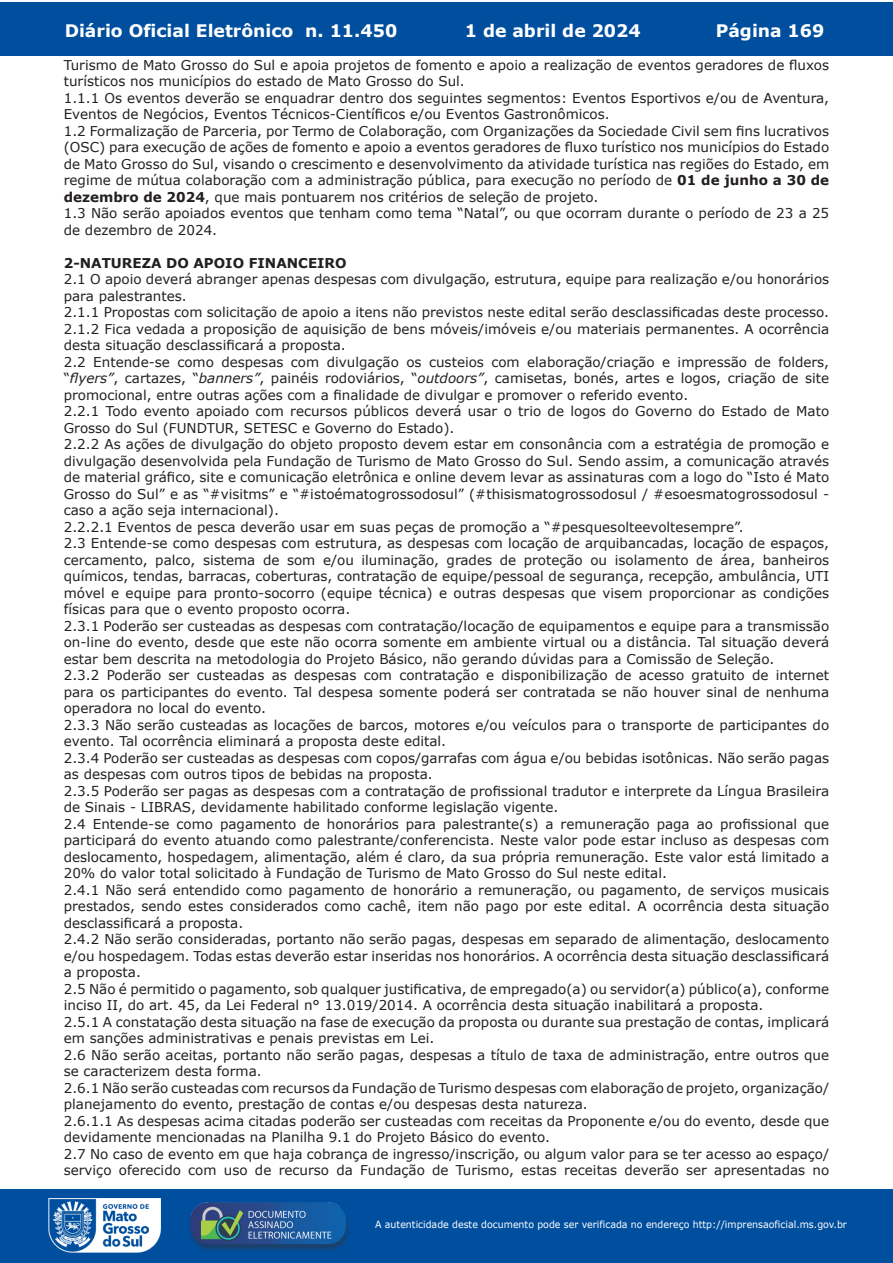
<style>
.page{position:relative;width:893px;height:1263px;background:#fff}
.page>*{position:absolute;margin:0;border:0;box-sizing:border-box;transform-origin:0 0}
.t1{font:700 17.25px "Verdana";color:#fff}
.t2{font:13.5px/16.5px "Verdana";color:#231f20}
.t3{font:700 13.5px "Verdana";color:#231f20}
.t4{font:9.9px "Verdana";color:#fff;scale:.95 1}
.s1{font-weight:700}
.s2{font-style:italic}
</style>
<div class="page">
<div style="left:0;top:2px;width:893px;height:53px;background:#004f9f"></div>
<div style="left:1px;top:1189px;width:892px;height:74px;background:#004f9f"></div>
<img style="left:49px;top:1198px;width:111px;height:54px">
<img style="left:185px;top:1201px;width:168px;height:54px">
<p class="t1" style="left:65px;top:18px;width:334px">Diário Oficial Eletrônico n. 11.450</p>
<p class="t1" style="left:465px;top:18px;width:177px">1 de abril de 2024</p>
<p class="t1" style="left:716px;top:18px;width:110px">Página 169</p>
<p class="t2" style="left:64px;top:57px;width:767px">Turismo de Mato Grosso do Sul e apoia projetos de fomento e apoio a realização de eventos geradores de fluxos turísticos nos municípios do estado de Mato Grosso do Sul.<br>1.1.1 Os eventos deverão se enquadrar dentro dos seguintes segmentos: Eventos Esportivos e/ou de Aventura, Eventos de Negócios, Eventos Técnicos-Científicos e/ou Eventos Gastronômicos.<br>1.2 Formalização de Parceria, por Termo de Colaboração, com Organizações da Sociedade Civil sem fins lucrativos (OSC) para execução de ações de fomento e apoio a eventos geradores de fluxo turístico nos municípios do Estado de Mato Grosso do Sul, visando o crescimento e desenvolvimento da atividade turística nas regiões do Estado, em regime de mútua colaboração com a administração pública, para execução no período de <span class="s1">01 de junho a 30 de dezembro de 2024</span>, que mais pontuarem nos critérios de seleção de projeto.<br>1.3 Não serão apoiados eventos que tenham como tema “Natal”, ou que ocorram durante o período de 23 a 25 de dezembro de 2024.</p>
<p class="t3" style="left:64px;top:253px;width:284px">2-NATUREZA DO APOIO FINANCEIRO</p>
<p class="t2" style="left:64px;top:271px;width:767px">2.1 O apoio deverá abranger apenas despesas com divulgação, estrutura, equipe para realização e/ou honorários para palestrantes.<br>2.1.1 Propostas com solicitação de apoio a itens não previstos neste edital serão desclassificadas deste processo.<br>2.1.2 Fica vedada a proposição de aquisição de bens móveis/imóveis e/ou materiais permanentes. A ocorrência desta situação desclassificará a proposta.<br>2.2 Entende-se como despesas com divulgação os custeios com elaboração/criação e impressão de folders, “<span class="s2">flyers”</span>, cartazes, “<span class="s2">banners”</span>, painéis rodoviários, “<span class="s2">outdoors”</span>, camisetas, bonés, artes e logos, criação de site promocional, entre outras ações com a finalidade de divulgar e promover o referido evento.<br>2.2.1 Todo evento apoiado com recursos públicos deverá usar o trio de logos do Governo do Estado de Mato Grosso do Sul (FUNDTUR, SETESC e Governo do Estado).<br>2.2.2 As ações de divulgação do objeto proposto devem estar em consonância com a estratégia de promoção e divulgação desenvolvida pela Fundação de Turismo de Mato Grosso do Sul. Sendo assim, a comunicação através de material gráfico, site e comunicação eletrônica e online devem levar as assinaturas com a logo do “Isto é Mato Grosso do Sul” e as “#visitms” e “#istoématogrossodosul” (#thisismatogrossodosul / #esoesmatogrossodosul - caso a ação seja internacional).<br>2.2.2.1 Eventos de pesca deverão usar em suas peças de promoção a “#pesquesolteevoltesempre”.<br>2.3 Entende-se como despesas com estrutura, as despesas com locação de arquibancadas, locação de espaços, cercamento, palco, sistema de som e/ou iluminação, grades de proteção ou isolamento de área, banheiros químicos, tendas, barracas, coberturas, contratação de equipe/pessoal de segurança, recepção, ambulância, UTI móvel e equipe para pronto-socorro (equipe técnica) e outras despesas que visem proporcionar as condições físicas para que o evento proposto ocorra.<br>2.3.1 Poderão ser custeadas as despesas com contratação/locação de equipamentos e equipe para a transmissão on-line do evento, desde que este não ocorra somente em ambiente virtual ou a distância. Tal situação deverá estar bem descrita na metodologia do Projeto Básico, não gerando dúvidas para a Comissão de Seleção.<br>2.3.2 Poderão ser custeadas as despesas com contratação e disponibilização de acesso gratuito de internet para os participantes do evento. Tal despesa somente poderá ser contratada se não houver sinal de nenhuma operadora no local do evento.<br>2.3.3 Não serão custeadas as locações de barcos, motores e/ou veículos para o transporte de participantes do evento. Tal ocorrência eliminará a proposta deste edital.<br>2.3.4 Poderão ser custeadas as despesas com copos/garrafas com água e/ou bebidas isotônicas. Não serão pagas as despesas com outros tipos de bebidas na proposta.<br>2.3.5 Poderão ser pagas as despesas com a contratação de profissional tradutor e interprete da Língua Brasileira de Sinais - LIBRAS, devidamente habilitado conforme legislação vigente.<br>2.4 Entende-se como pagamento de honorários para palestrante(s) a remuneração paga ao profissional que participará do evento atuando como palestrante/conferencista. Neste valor pode estar incluso as despesas com deslocamento, hospedagem, alimentação, além é claro, da sua própria remuneração. Este valor está limitado a 20% do valor total solicitado à Fundação de Turismo de Mato Grosso do Sul neste edital.<br>2.4.1 Não será entendido como pagamento de honorário a remuneração, ou pagamento, de serviços musicais prestados, sendo estes considerados como cachê, item não pago por este edital. A ocorrência desta situação desclassificará a proposta.<br>2.4.2 Não serão consideradas, portanto não serão pagas, despesas em separado de alimentação, deslocamento e/ou hospedagem. Todas estas deverão estar inseridas nos honorários. A ocorrência desta situação desclassificará a proposta.<br>2.5 Não é permitido o pagamento, sob qualquer justificativa, de empregado(a) ou servidor(a) público(a), conforme inciso II, do art. 45, da Lei Federal n° 13.019/2014. A ocorrência desta situação inabilitará a proposta.<br>2.5.1 A constatação desta situação na fase de execução da proposta ou durante sua prestação de contas, implicará em sanções administrativas e penais previstas em Lei.<br>2.6 Não serão aceitas, portanto não serão pagas, despesas a título de taxa de administração, entre outros que se caracterizem desta forma.<br>2.6.1 Não serão custeadas com recursos da Fundação de Turismo despesas com elaboração de projeto, organização/ planejamento do evento, prestação de contas e/ou despesas desta natureza.<br>2.6.1.1 As despesas acima citadas poderão ser custeadas com receitas da Proponente e/ou do evento, desde que devidamente mencionadas na Planilha 9.1 do Projeto Básico do evento.<br>2.7 No caso de evento em que haja cobrança de ingresso/inscrição, ou algum valor para se ter acesso ao espaço/ serviço oferecido com uso de recurso da Fundação de Turismo, estas receitas deverão ser apresentadas no</p>
<p class="t4" style="left:375px;top:1218px;width:498px">A autenticidade deste documento pode ser verificada no endereço http://imprensaoficial.ms.gov.br</p>
</div>
